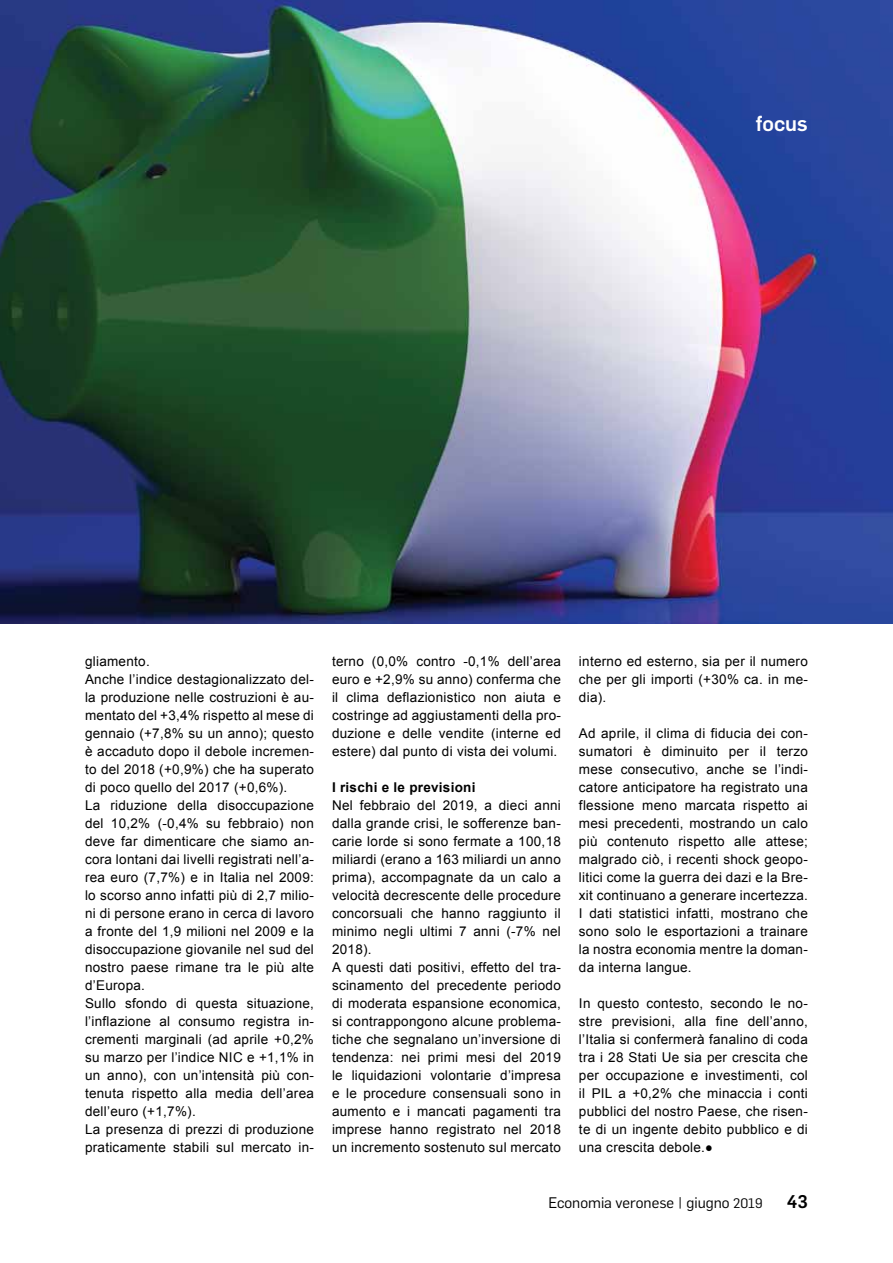
<style>
.page{position:relative;width:893px;height:1263px;background:#fff}
.page>*{position:absolute;margin:0;border:0;box-sizing:border-box;transform-origin:0 0}
.t1{font:500 21px "Flama";color:#fff}
.t2{font:500 18px "Flama";color:#000}
.t3{font:15px "Flama";color:#000}
.t4{font:13.5px/18px "Arial";letter-spacing:.02em;color:#000;text-align:justify}
.t5{font:700 13.5px "Arial";letter-spacing:.02em;color:#000}
.s1{font-size:13.5px}
</style>
<div class="page">
<img style="left:0;top:0;width:893px;height:623px">
<h1 class="t1" style="left:756px;top:109px;width:54px">focus</h1>
<p class="t4" style="left:85px;top:652px;width:230px;text-align:left">gliamento.<br>Anche l’indice destagionalizzato del&shy;la produzione nelle costruzioni è au&shy;mentato del +3,4% rispetto al mese di gennaio (+7,8% su un anno); questo è accaduto dopo il debole incremen&shy;to del 2018 (+0,9%) che ha superato di poco quello del 2017 (+0,6%).<br>La riduzione della disoccupazione del 10,2% (-0,4% su febbraio) non deve far dimenticare che siamo an&shy;cora lontani dai livelli registrati nell’a&shy;rea euro (7,7%) e in Italia nel 2009: lo scorso anno infatti più di 2,7 milio&shy;ni di persone erano in cerca di lavoro a fronte del 1,9 milioni nel 2009 e la disoccupazione giovanile nel sud del nostro paese rimane tra le più alte d’Europa.<br>Sullo sfondo di questa situazione, l’inflazione al consumo registra in&shy;crementi marginali (ad aprile +0,2% su marzo per l’indice NIC e +1,1% in un anno), con un’intensità più con&shy;tenuta rispetto alla media dell’area dell’euro (+1,7%).<br>La presenza di prezzi di produzione praticamente stabili sul mercato in-</p>
<p class="t4" style="left:332px;top:652px;width:230px">terno (0,0% contro -0,1% dell’area euro e +2,9% su anno) conferma che il clima deflazionistico non aiuta e costringe ad aggiustamenti della pro&shy;duzione e delle vendite (interne ed estere) dal punto di vista dei volumi.</p>
<p class="t5" style="left:332px;top:778px;width:145px">I rischi e le previsioni</p>
<p class="t4" style="left:332px;top:796px;width:230px;text-align:left">Nel febbraio del 2019, a dieci anni dalla grande crisi, le sofferenze ban&shy;carie lorde si sono fermate a 100,18 miliardi (erano a 163 miliardi un anno prima), accompagnate da un calo a velocità decrescente delle procedure concorsuali che hanno raggiunto il minimo negli ultimi 7 anni (-7% nel 2018).<br>A questi dati positivi, effetto del tra&shy;scinamento del precedente periodo di moderata espansione economica, si contrappongono alcune problema&shy;tiche che segnalano un’inversione di tendenza: nei primi mesi del 2019 le liquidazioni volontarie d’impresa e le procedure consensuali sono in aumento e i mancati pagamenti tra imprese hanno registrato nel 2018 un incremento sostenuto sul mercato</p>
<p class="t4" style="left:579px;top:652px;width:230px">interno ed esterno, sia per il numero che per gli importi (+30% ca. in me&shy;dia).</p>
<p class="t4" style="left:579px;top:724px;width:230px">Ad aprile, il clima di fiducia dei con&shy;sumatori è diminuito per il terzo mese consecutivo, anche se l’indi&shy;catore anticipatore ha registrato una flessione meno marcata rispetto ai mesi precedenti, mostrando un calo più contenuto rispetto alle attese; malgrado ciò, i recenti shock geopo&shy;litici come la guerra dei dazi e la Bre&shy;xit continuano a generare incertezza.<br>I dati statistici infatti, mostrano che sono solo le esportazioni a trainare la nostra economia mentre la doman&shy;da interna langue.</p>
<p class="t4" style="left:579px;top:994px;width:230px">In questo contesto, secondo le no&shy;stre previsioni, alla fine dell’anno, l’Italia si confermerà fanalino di coda tra i 28 Stati Ue sia per crescita che per occupazione e investimenti, col il PIL a +0,2% che minaccia i conti pubblici del nostro Paese, che risen&shy;te di un ingente debito pubblico e di una crescita debole.●</p>
<p class="t3" style="left:549px;top:1193px;width:216px">Economia veronese | giugno <span class="s1">2019</span></p>
<h2 class="t2" style="left:787px;top:1188px;width:23px">43</h2>
</div>
